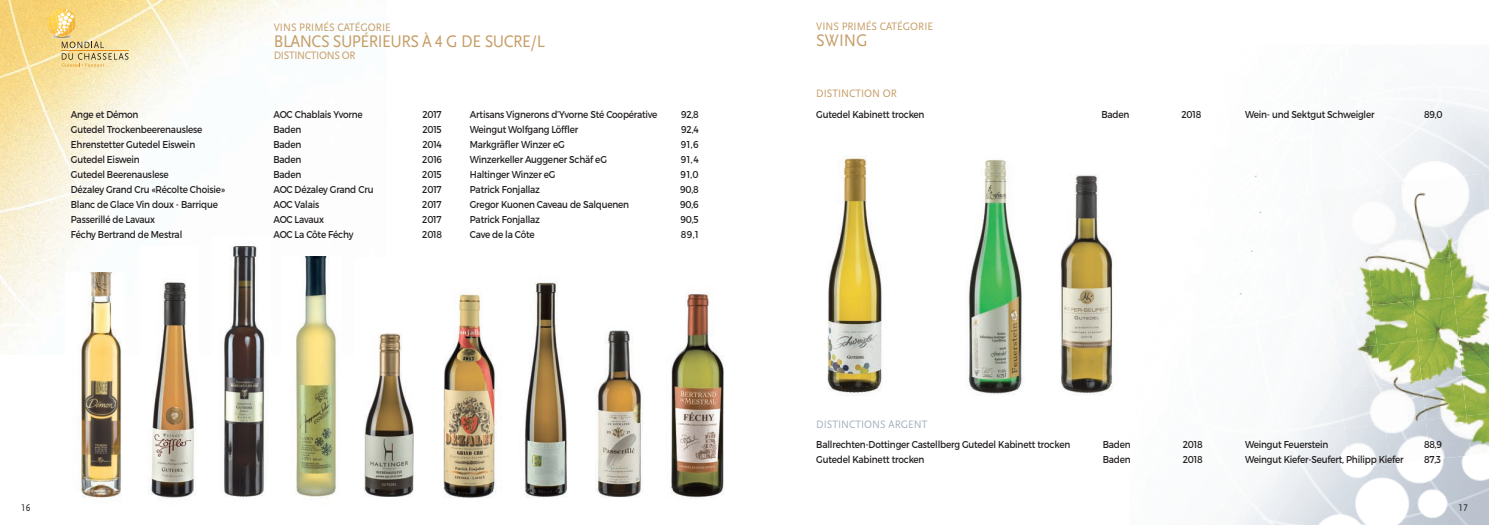
<style>
.page{position:relative;width:1489px;height:525px;background:#fff}
.page>*{position:absolute;margin:0;border:0;box-sizing:border-box;transform-origin:0 0}
.t1{font:17.5px "Scala Sans LF";letter-spacing:-.03em;color:#c69c65;scale:.93 1}
.t2{font:11.25px "Scala Sans LF";color:#c69c65;scale:.93 1}
.t3{font:11.25px "Scala Sans LF";color:#a3b0bf;scale:.93 1}
.t4{font:11.25px "Scala Sans LF";letter-spacing:-.03em;color:#c69c65;scale:.93 1}
.t5{font:10px "Montserrat";letter-spacing:-.02em;color:#231f20;scale:.89 1}
.t6{font:10px "Scala Sans LF";color:#231f20;scale:.93 1}
</style>
<div class="page">
<img style="left:1235px;top:65px;width:253px;height:459px">
<img style="left:0;top:0;width:309px;height:350px">
<img style="left:65px;top:272px;width:58px;height:229px">
<svg style="left:47px;top:8px;width:81px;height:59px;background:#eed58e"></svg>
<img style="left:140px;top:246px;width:58px;height:252px">
<img style="left:212px;top:237px;width:58px;height:261px">
<img style="left:283px;top:256px;width:54px;height:241px">
<img style="left:364px;top:333px;width:49px;height:163px">
<img style="left:443px;top:294px;width:53px;height:204px">
<img style="left:524px;top:282px;width:44px;height:216px">
<img style="left:670px;top:292px;width:54px;height:206px">
<img style="left:1441px;top:174px;width:44px;height:39px">
<img style="left:1445px;top:213px;width:43px;height:40px">
<img style="left:1449px;top:253px;width:39px;height:40px">
<img style="left:1453px;top:293px;width:35px;height:40px">
<img style="left:1457px;top:333px;width:31px;height:40px">
<img style="left:1462px;top:373px;width:26px;height:40px">
<img style="left:1466px;top:413px;width:22px;height:42px">
<img style="left:1400px;top:178px;width:45px;height:39px">
<img style="left:1404px;top:217px;width:45px;height:40px">
<img style="left:1409px;top:257px;width:44px;height:40px">
<img style="left:1413px;top:297px;width:44px;height:39px">
<img style="left:1417px;top:336px;width:45px;height:40px">
<img style="left:1421px;top:376px;width:45px;height:39px">
<img style="left:1425px;top:415px;width:45px;height:44px">
<img style="left:1360px;top:182px;width:44px;height:40px">
<img style="left:1364px;top:222px;width:45px;height:39px">
<img style="left:1368px;top:261px;width:45px;height:40px">
<img style="left:1372px;top:301px;width:45px;height:39px">
<img style="left:1376px;top:340px;width:45px;height:40px">
<img style="left:1380px;top:380px;width:45px;height:40px">
<img style="left:1385px;top:420px;width:44px;height:43px">
<img style="left:1319px;top:186px;width:45px;height:44px">
<img style="left:1323px;top:226px;width:45px;height:44px">
<img style="left:1327px;top:266px;width:45px;height:43px">
<img style="left:1332px;top:305px;width:44px;height:44px">
<img style="left:1336px;top:345px;width:44px;height:44px">
<img style="left:1340px;top:384px;width:45px;height:44px">
<img style="left:1344px;top:424px;width:45px;height:44px">
<img style="left:827px;top:156px;width:55px;height:240px">
<img style="left:968px;top:159px;width:56px;height:235px">
<img style="left:1060px;top:174px;width:53px;height:221px">
<img style="left:596px;top:330px;width:46px;height:168px">
<p class="t2" style="left:274px;top:21px;width:127px">VINS PRIMÉS CATÉGORIE</p>
<h1 class="t1" style="left:274px;top:32px;width:293px">BLANCS SUPÉRIEURS À 4 G DE SUCRE/L</h1>
<p class="t4" style="left:274px;top:50px;width:89px">DISTINCTIONS OR</p>
<p class="t5" style="left:71px;top:108px;width:77px">Ange et Démon</p>
<p class="t5" style="left:273px;top:108px;width:102px">AOC Chablais Yvorne</p>
<p class="t5" style="left:422px;top:108px;width:23px">2017</p>
<p class="t5" style="left:470px;top:108px;width:212px">Artisans Vignerons d’Yvorne Sté Coopérative</p>
<p class="t5" style="left:681px;top:108px;width:21px">92,8</p>
<p class="t5" style="left:71px;top:123px;width:149px">Gutedel Trockenbeerenauslese</p>
<p class="t5" style="left:273px;top:123px;width:33px">Baden</p>
<p class="t5" style="left:422px;top:123px;width:23px">2015</p>
<p class="t5" style="left:470px;top:123px;width:123px">Weingut Wolfgang Löffler</p>
<p class="t5" style="left:681px;top:123px;width:21px">92,4</p>
<p class="t5" style="left:71px;top:138px;width:141px">Ehrenstetter Gutedel Eiswein</p>
<p class="t5" style="left:273px;top:138px;width:33px">Baden</p>
<p class="t5" style="left:422px;top:138px;width:24px">2014</p>
<p class="t5" style="left:470px;top:138px;width:108px">Markgräfler Winzer eG</p>
<p class="t5" style="left:680px;top:138px;width:22px">91,6</p>
<p class="t5" style="left:71px;top:153px;width:79px">Gutedel Eiswein</p>
<p class="t5" style="left:273px;top:153px;width:33px">Baden</p>
<p class="t5" style="left:422px;top:153px;width:24px">2016</p>
<p class="t5" style="left:470px;top:153px;width:156px">Winzerkeller Auggener Schäf eG</p>
<p class="t5" style="left:681px;top:153px;width:21px">91,4</p>
<p class="t5" style="left:71px;top:168px;width:111px">Gutedel Beerenauslese</p>
<p class="t5" style="left:273px;top:168px;width:33px">Baden</p>
<p class="t5" style="left:422px;top:168px;width:23px">2015</p>
<p class="t5" style="left:470px;top:168px;width:98px">Haltinger Winzer eG</p>
<p class="t5" style="left:680px;top:168px;width:22px">91,0</p>
<p class="t5" style="left:71px;top:183px;width:175px">Dézaley Grand Cru «Récolte Choisie»</p>
<p class="t5" style="left:273px;top:183px;width:114px">AOC Dézaley Grand Cru</p>
<p class="t5" style="left:422px;top:183px;width:23px">2017</p>
<p class="t5" style="left:470px;top:183px;width:80px">Patrick Fonjallaz</p>
<p class="t5" style="left:680px;top:183px;width:22px">90,8</p>
<p class="t5" style="left:71px;top:198px;width:167px">Blanc de Glace Vin doux - Barrique</p>
<p class="t5" style="left:273px;top:198px;width:53px">AOC Valais</p>
<p class="t5" style="left:422px;top:198px;width:23px">2017</p>
<p class="t5" style="left:470px;top:198px;width:181px">Gregor Kuonen Caveau de Salquenen</p>
<p class="t5" style="left:680px;top:198px;width:22px">90,6</p>
<p class="t5" style="left:71px;top:213px;width:96px">Passerillé de Lavaux</p>
<p class="t5" style="left:273px;top:213px;width:58px">AOC Lavaux</p>
<p class="t5" style="left:422px;top:213px;width:23px">2017</p>
<p class="t5" style="left:470px;top:213px;width:80px">Patrick Fonjallaz</p>
<p class="t5" style="left:680px;top:213px;width:22px">90,5</p>
<p class="t5" style="left:71px;top:228px;width:127px">Féchy Bertrand de Mestral</p>
<p class="t5" style="left:273px;top:228px;width:91px">AOC La Côte Féchy</p>
<p class="t5" style="left:422px;top:228px;width:24px">2018</p>
<p class="t5" style="left:470px;top:228px;width:75px">Cave de la Côte</p>
<p class="t5" style="left:681px;top:228px;width:21px">89,1</p>
<p class="t2" style="left:816px;top:20px;width:127px">VINS PRIMÉS CATÉGORIE</p>
<h1 class="t1" style="left:816px;top:31px;width:57px">SWING</h1>
<p class="t2" style="left:816px;top:87px;width:88px">DISTINCTION OR</p>
<p class="t5" style="left:816px;top:108px;width:123px">Gutedel Kabinett trocken</p>
<p class="t5" style="left:1101px;top:108px;width:33px">Baden</p>
<p class="t5" style="left:1181px;top:108px;width:24px">2018</p>
<p class="t5" style="left:1245px;top:108px;width:147px">Wein- und Sektgut Schweigler</p>
<p class="t5" style="left:1423px;top:108px;width:22px">89,0</p>
<p class="t3" style="left:816px;top:418px;width:121px">DISTINCTIONS ARGENT</p>
<p class="t5" style="left:816px;top:438px;width:287px">Ballrechten-Dottinger Castellberg Gutedel Kabinett trocken</p>
<p class="t5" style="left:1102px;top:438px;width:33px">Baden</p>
<p class="t5" style="left:1182px;top:438px;width:24px">2018</p>
<p class="t5" style="left:1245px;top:438px;width:95px">Weingut Feuerstein</p>
<p class="t5" style="left:1423px;top:438px;width:22px">88,9</p>
<p class="t5" style="left:816px;top:453px;width:123px">Gutedel Kabinett trocken</p>
<p class="t5" style="left:1102px;top:453px;width:33px">Baden</p>
<p class="t5" style="left:1182px;top:453px;width:24px">2018</p>
<p class="t5" style="left:1245px;top:453px;width:179px">Weingut Kiefer-Seufert, Philipp Kiefer</p>
<p class="t5" style="left:1423px;top:453px;width:20px">87,3</p>
<p class="t6" style="left:21px;top:502px;width:11px">16</p>
<p class="t6" style="left:1458px;top:502px;width:11px">17</p>
</div>
